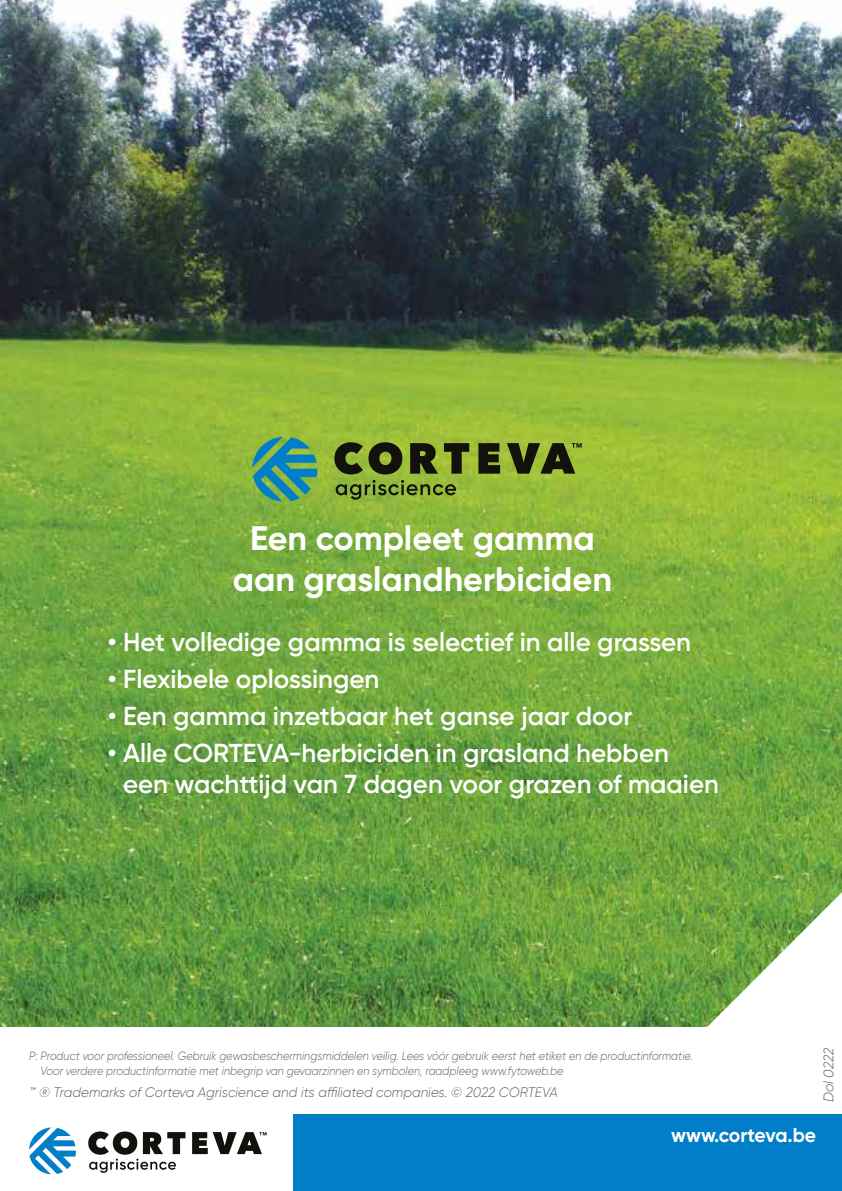
<style>
.page{position:relative;width:842px;height:1191px;background:#fff}
.page>*{position:absolute;margin:0;border:0;box-sizing:border-box;transform-origin:0 0}
.t1{font:700 34px/40.8px "Gilroy";color:#fff;text-align:center}
.t2{font:600 26px/31.2px "Gilroy";color:#fff}
.t3{font:700 20px "Gilroy";color:#fff}
.t4{font:italic 300 14px "Gilroy";letter-spacing:-.01em;color:#646363}
.t5{font:italic 300 13.8px "Gilroy";color:#646363}
.t6{font:italic 300 12px/14.4px "Gilroy";color:#646363;scale:.9 1}
</style>
<div class="page">
<img style="left:0;top:0;width:842px;height:1026px">
<svg style="left:29px;top:1127px;width:47px;height:47px"></svg>
<svg style="left:192px;top:1132px;width:75px;height:22px"></svg>
<svg style="left:88px;top:1131px;width:97px;height:41px"></svg>
<svg style="left:252px;top:437px;width:65px;height:64px;background:#479b82"></svg>
<svg style="left:334px;top:442px;width:68px;height:32px;background:#49571e"></svg>
<svg style="left:410px;top:443px;width:28px;height:30px"></svg>
<svg style="left:444px;top:443px;width:25px;height:30px"></svg>
<svg style="left:478px;top:443px;width:22px;height:30px"></svg>
<svg style="left:507px;top:443px;width:75px;height:30px;background:#536120"></svg>
<svg style="left:336px;top:480px;width:120px;height:19px;background:#708c2e"></svg>
<div style="left:294px;top:1114px;width:548px;height:77px;background:#007fc8"></div>
<svg style="left:702px;top:892px;width:140px;height:135px"></svg>
<h1 class="t1" style="left:233px;top:518px;width:381px">Een compleet gamma aan graslandherbiciden</h1>
<h2 class="t2" style="left:108px;top:626px;width:585px">• Het volledige gamma is selectief in alle grassen</h2>
<h2 class="t2" style="left:108px;top:663px;width:273px">• Flexibele oplossingen</h2>
<h2 class="t2" style="left:108px;top:700px;width:526px">• Een gamma inzetbaar het ganse jaar door</h2>
<h2 class="t2" style="left:123px;top:737px;width:597px;text-indent:-15px">• Alle CORTEVA-herbiciden in grasland hebben een wachttijd van 7 dagen voor grazen of maaien</h2>
<p class="t4" style="left:820px;top:1102px;width:56px;rotate:-90deg">Dol 0222</p>
<p class="t6" style="left:41px;top:1048px;width:726px;text-indent:-12px">P: Product voor professioneel. Gebruik gewasbeschermingsmiddelen veilig. Lees vóór gebruik eerst het etiket en de productinformatie.<br>Voor verdere productinformatie met inbegrip van gevaarzinnen en symbolen, raadpleeg www.fytoweb.be</p>
<p class="t5" style="left:29px;top:1083px;width:530px">™ ® Trademarks of Corteva Agriscience and its affiliated companies. © 2022 CORTEVA</p>
<h3 class="t3" style="left:671px;top:1122px;width:146px">www.corteva.be</h3>
</div>
